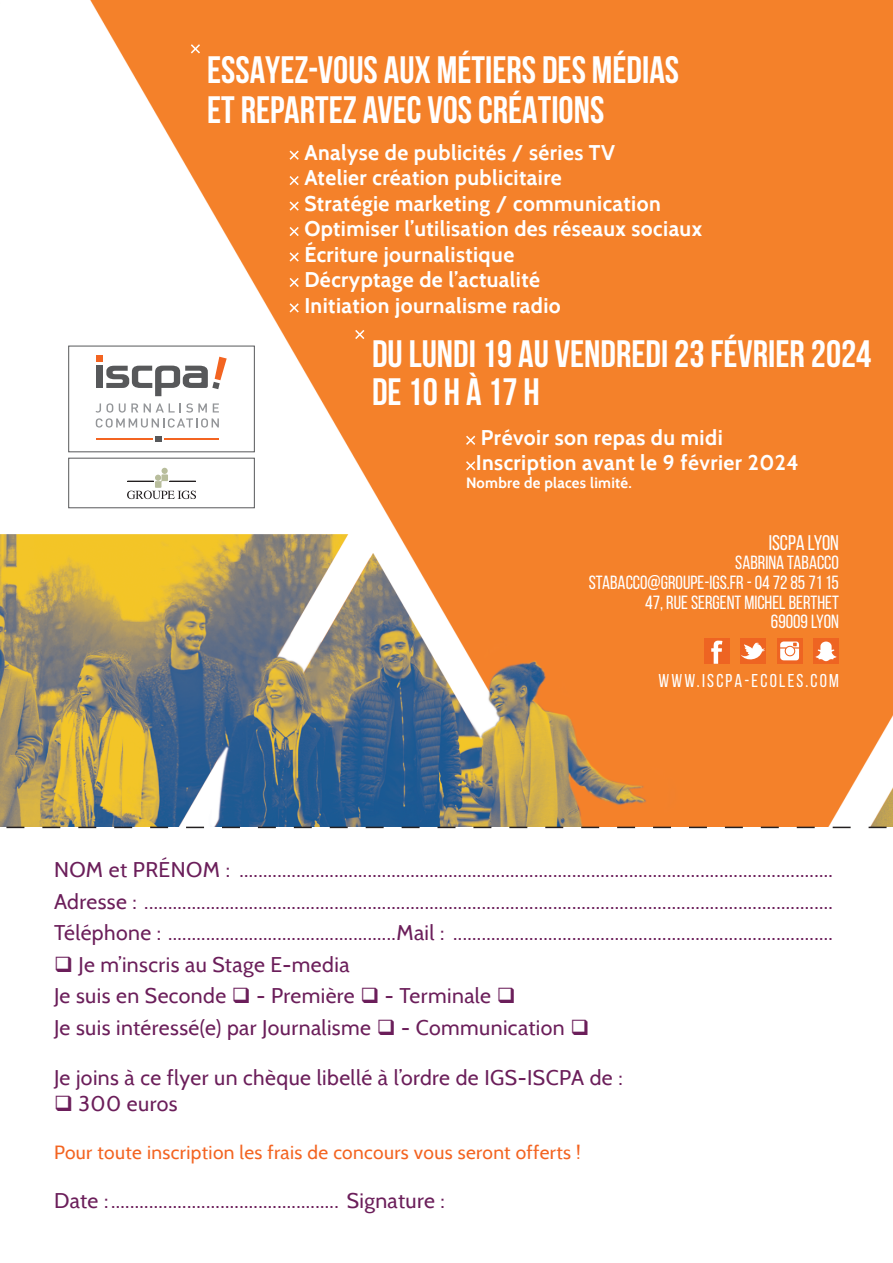
<style>
.page{position:relative;width:893px;height:1263px;background:#fff}
.page>*{position:absolute;margin:0;border:0;box-sizing:border-box;transform-origin:0 0}
.t1{font:700 38.25px/40.3px "Bebas Neue";color:#fff}
.t2{font:21.15px/31.5px "Cabin";letter-spacing:.02em;color:#6b1e5a;text-align:justify}
.t3{font:700 21.15px/25.5px "Cabin";letter-spacing:.02em;color:#fff}
.t4{font:21.15px "Bebas Neue";color:#fff}
.t5{font:19.05px/19.6px "Bebas Neue";color:#fff;text-align:right}
.t6{font:19.05px "Cabin";letter-spacing:.02em;color:#f36421}
.t7{font:18.6px "Bebas Neue";letter-spacing:.12em;color:#fff}
.t8{font:700 14.85px "Cabin";letter-spacing:.02em;color:#fff}
</style>
<div class="page">
<img style="left:0;top:0;width:893px;height:826px">
<div style="left:704px;top:638px;width:26px;height:26px;background:#ee6422"></div>
<svg style="left:711px;top:641px;width:11px;height:23px"></svg>
<div style="left:740px;top:638px;width:26px;height:26px;background:#ee6422"></div>
<svg style="left:741px;top:642px;width:24px;height:18px"></svg>
<div style="left:777px;top:638px;width:25px;height:26px;background:#ee6422"></div>
<svg style="left:780px;top:641px;width:19px;height:19px"></svg>
<div style="left:813px;top:638px;width:26px;height:26px;background:#ee6422"></div>
<svg style="left:816px;top:641px;width:20px;height:20px"></svg>
<svg style="left:290px;top:151px;width:9px;height:9px"></svg>
<svg style="left:290px;top:176px;width:9px;height:9px"></svg>
<svg style="left:290px;top:201px;width:9px;height:10px"></svg>
<svg style="left:290px;top:227px;width:9px;height:9px"></svg>
<svg style="left:290px;top:252px;width:9px;height:10px"></svg>
<svg style="left:290px;top:278px;width:9px;height:9px"></svg>
<svg style="left:290px;top:303px;width:9px;height:10px"></svg>
<svg style="left:466px;top:436px;width:9px;height:9px"></svg>
<svg style="left:466px;top:461px;width:9px;height:9px"></svg>
<svg style="left:191px;top:44px;width:9px;height:9px"></svg>
<svg style="left:355px;top:330px;width:9px;height:9px"></svg>
<svg style="left:0;top:826px;width:893px;height:3px"></svg>
<div style="left:50px;top:330px;width:223px;height:195px;background:#fff"></div>
<div style="left:68px;top:458px;width:187px;height:50px;border:1px solid #57585a"></div>
<div style="left:68px;top:346px;width:187px;height:106px;border:1px solid #57585a"></div>
<svg style="left:127px;top:468px;width:69px;height:31px"></svg>
<hr style="left:96px;top:439px;width:56px;height:1px;background:#f36421">
<hr style="left:164px;top:439px;width:55px;height:1px;background:#f36421">
<svg style="left:155px;top:437px;width:6px;height:5px"></svg>
<svg style="left:96px;top:403px;width:123px;height:25px"></svg>
<div style="left:96px;top:365px;width:7px;height:23px;background:#57585a"></div>
<div style="left:96px;top:355px;width:7px;height:7px;background:#f36421"></div>
<svg style="left:106px;top:357px;width:121px;height:39px"></svg>
<h1 class="t1" style="left:207px;top:49px;width:474px">ESSAYEZ-VOUS AUX MÉTIERS DES MÉDIAS<br>ET REPARTEZ AVEC VOS CRÉATIONS</h1>
<p class="t3" style="left:304px;top:140px;width:399px">Analyse de publicités / séries TV<br>Atelier création publicitaire<br>Stratégie marketing / communication Optimiser l’utilisation des réseaux sociaux Écriture journalistique<br>Décryptage de l’actualité<br>Initiation journalisme radio</p>
<h1 class="t1" style="left:372px;top:335px;width:501px;line-height:37.7px">DU LUNDI 19 AU VENDREDI 23 FÉVRIER 2024<br>DE 10 H À 17 H</h1>
<p class="t3" style="left:476px;top:425px;width:325px">Prévoir son repas du midi<br>Inscription avant le 9 février 2024</p>
<p class="t8" style="left:466px;top:474px;width:167px">Nombre de places limité.</p>
<p class="t4" style="left:769px;top:531px;width:72px">ISCPA LYON</p>
<p class="t5" style="left:589px;top:553px;width:252px">SABRINA TABACCO<br>STABACCO@GROUPE-IGS.FR - 04 72 85 71 15<br>47, RUE SERGENT MICHEL BERTHET<br>69009 LYON</p>
<p class="t7" style="left:658px;top:670px;width:182px">WWW.ISCPA-ECOLES.COM</p>
<p class="t2" style="left:54px;top:854px;width:780px">NOM et PRÉNOM : .............................................................................................................................<br>Adresse : .................................................................................................................................................<br>Téléphone : ................................................Mail : ................................................................................</p>
<p class="t2" style="left:54px;top:948px;width:537px;text-align:left">❑ Je m’inscris au Stage E-media<br>Je suis en Seconde ❑ - Première ❑ - Terminale ❑<br>Je suis intéressé(e) par Journalisme ❑ - Communication ❑</p>
<p class="t2" style="left:54px;top:1062px;width:570px">Je joins à ce flyer un chèque libellé à l’ordre de IGS-ISCPA de :</p>
<p class="t2" style="left:54px;top:1087px;width:125px">❑ 300 euros</p>
<p class="t6" style="left:54px;top:1141px;width:528px">Pour toute inscription les frais de concours vous seront offerts !</p>
<p class="t2" style="left:54px;top:1184px;width:392px">Date :................................................ Signature :</p>
</div>
